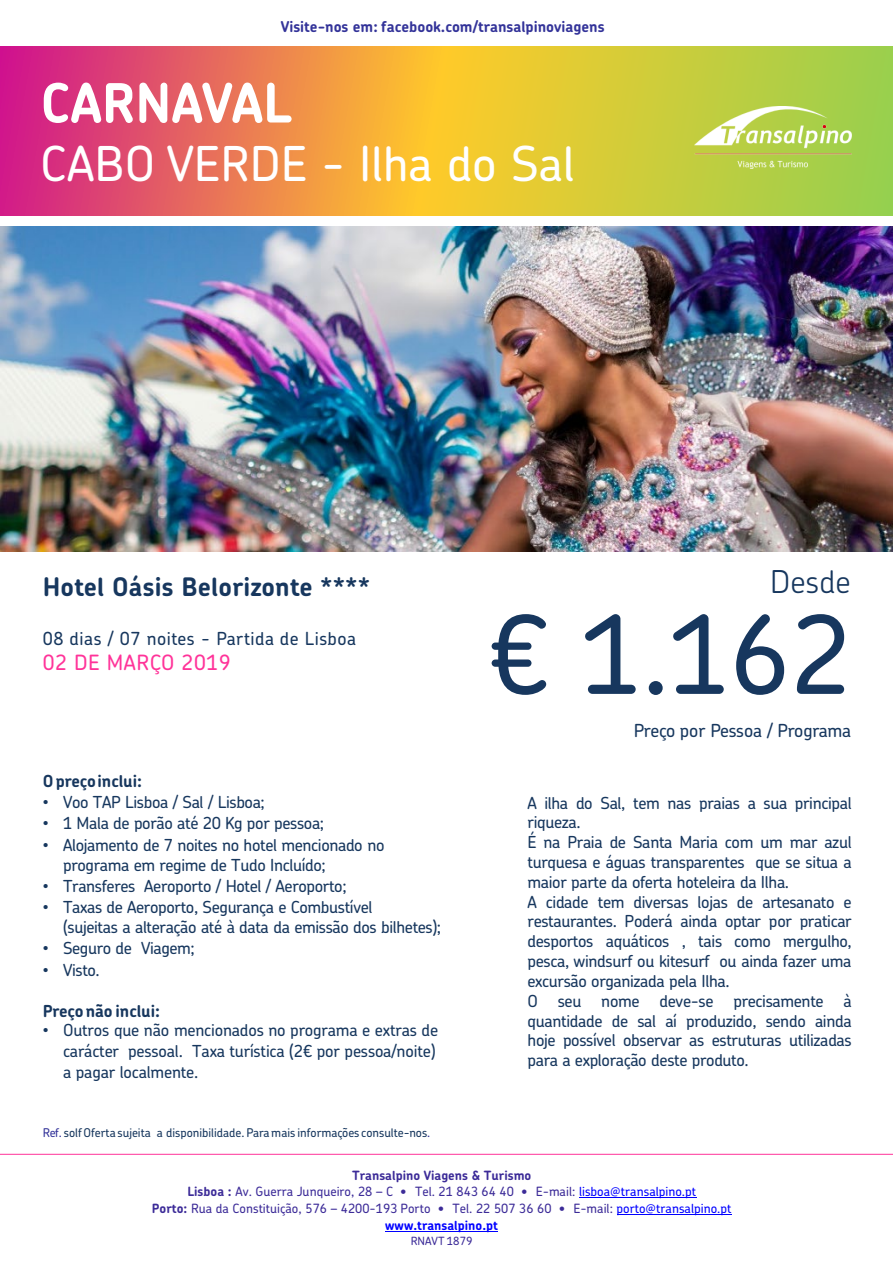
<style>
.page{position:relative;width:893px;height:1264px;background:#fff}
.page>*{position:absolute;margin:0;border:0;box-sizing:border-box;transform-origin:0 0}
.t1{font:500 108px "Chevin Pro";color:#17375e}
.t2{font:700 54px "Chevin Pro";color:#fff}
.t3{font:500 48px "Chevin Pro";color:#fff}
.t4{font:300 31.5px "Chevin Pro";letter-spacing:.005em;color:#17375e}
.t5{font:700 25.5px "Chevin Pro";letter-spacing:.005em;color:#17375e}
.t6{font:500 21px "Chevin Pro";letter-spacing:.03em;color:#f39}
.t7{font:500 18px "Chevin Pro";letter-spacing:.03em;color:#17375e}
.t8{font:500 18px "Chevin Pro";letter-spacing:-.015em;color:#17375e}
.t9{font:500 16.5px/19.8px "Chevin Pro";letter-spacing:-.02em;color:#17375e}
.t10{font:700 16.5px "Chevin Pro";letter-spacing:-.005em;color:#17375e}
.t11{font:700 15px "Chevin Pro";color:#339}
.t12{font:500 12.75px "Chevin Pro";color:#3c2b98}
.t13{font:700 12.75px "Chevin Pro";color:#3c2b98}
.t14{font:700 12.75px "Chevin Pro";color:#00f}
.t15{font:500 12px "Chevin Pro";letter-spacing:-.005em;color:#17375e}
.t16{font:500 11.4px "Chevin Pro";letter-spacing:.005em;color:#3c2b98}
.s1{font-family:"Arial";font-weight:400}
.s2{color:#339}
.s3{font-weight:700}
.s4{color:#00f}
</style>
<div class="page">
<svg style="left:0;top:46px;width:892px;height:169px;background:#db9b4b"></svg>
<img style="left:694px;top:107px;width:157px;height:61px">
<hr style="left:579px;top:1196px;width:117px;height:1px;background:#00f">
<hr style="left:616px;top:1213px;width:115px;height:1px;background:#00f">
<hr style="left:385px;top:1230px;width:113px;height:1px;background:#00f">
<hr style="left:0;top:1153px;width:892px;height:1px;background:#f39">
<img style="left:0;top:226px;width:892px;height:325px">
<p class="t11" style="left:281px;top:17px;width:325px">Visite-nos em: facebook.com/transalpinoviagens</p>
<p class="t2" style="left:40px;top:67px;width:253px">CARNAVAL</p>
<p class="t3" style="left:40px;top:132px;width:536px">CABO VERDE - Ilha do Sal</p>
<p class="t5" style="left:43px;top:569px;width:329px">Hotel Oásis Belorizonte ****</p>
<p class="t4" style="left:770px;top:560px;width:82px">Desde</p>
<p class="t1" style="left:489px;top:582px;width:363px">€ 1.162</p>
<p class="t8" style="left:633px;top:718px;width:219px">Preço por Pessoa / Programa</p>
<p class="t7" style="left:43px;top:626px;width:315px">08 dias / 07 noites - Partida de Lisboa</p>
<p class="t6" style="left:43px;top:647px;width:189px">02 DE MARÇO 2019</p>
<p class="t10" style="left:43px;top:769px;width:101px">Opreçoinclui:</p>
<p class="t9" style="left:43px;top:791px;width:224px"><span class="s1">•</span> Voo TAP Lisboa / Sal / Lisboa;</p>
<p class="t9" style="left:43px;top:813px;width:283px"><span class="s1">•</span> 1 Mala de porão até 20 Kg por pessoa;</p>
<p class="t9" style="left:63px;top:834px;width:323px;text-indent:-20px"><span class="s1">•</span> Alojamento de 7 noites no hotel mencionado no programa em regime de Tudo Incluído;</p>
<p class="t9" style="left:43px;top:875px;width:305px"><span class="s1">•</span> Transferes Aeroporto / Hotel / Aeroporto;</p>
<p class="t9" style="left:63px;top:896px;width:379px;text-indent:-20px"><span class="s1">•</span> Taxas de Aeroporto, Segurança e Combustível<br>(sujeitas a alteração até à data da emissão dos bilhetes);</p>
<p class="t9" style="left:43px;top:937px;width:153px"><span class="s1">•</span> Seguro de Viagem;</p>
<p class="t9" style="left:43px;top:958px;width:59px"><span class="s1">•</span> Visto.</p>
<p class="t10" style="left:43px;top:999px;width:119px">Preçonão inclui:</p>
<p class="t9" style="left:63px;top:1019px;width:376px;line-height:20.9px;text-indent:-20px"><span class="s1">•</span> Outros que não mencionados no programa e extras de carácter pessoal. Taxa turística (2€ por pessoa/noite) a pagar localmente.</p>
<p class="t15" style="left:43px;top:1124px;width:389px"><span class="s2">Ref.</span> solfOferta sujeita a disponibilidade. Para mais informações consulte-nos<span class="s2">.</span></p>
<p class="t9" style="left:527px;top:792px;width:326px">A ilha do Sal, tem nas praias a sua principal riqueza.</p>
<p class="t9" style="left:527px;top:831px;width:326px;text-align:justify">É na Praia de Santa Maria com um mar azul turquesa e águas transparentes que se situa a maior parte da oferta hoteleira da Ilha.</p>
<p class="t9" style="left:527px;top:891px;width:326px;text-align:justify">A cidade tem diversas lojas de artesanato e restaurantes. Poderá ainda optar por praticar desportos aquáticos , tais como mergulho, pesca, windsurf ou kitesurf ou ainda fazer uma excursão organizada pela Ilha.</p>
<p class="t9" style="left:527px;top:990px;width:326px;text-align:justify">O seu nome deve-se precisamente à quantidade de sal aí produzido, sendo ainda hoje possível observar as estruturas utilizadas para a exploração deste produto.</p>
<p class="t13" style="left:352px;top:1166px;width:181px">Transalpino Viagens &amp; Turismo</p>
<p class="t12" style="left:187px;top:1182px;width:510px"><span class="s3">Lisboa :</span> Av. Guerra Junqueiro, 28 – C <span class="s3">•</span> Tel. 21 843 64 40 <span class="s3">•</span> E-mail: <span class="s4">lisboa@transalpino.pt</span></p>
<p class="t12" style="left:152px;top:1199px;width:581px"><span class="s3">Porto:</span> Rua da Constituição, 576 – 4200-193 Porto <span class="s3">•</span> Tel. 22 507 36 60 <span class="s3">•</span> E-mail: <span class="s4">porto@transalpino.pt</span></p>
<p class="t14" style="left:385px;top:1216px;width:114px">www.transalpino.pt</p>
<p class="t16" style="left:410px;top:1233px;width:63px">RNAVT 1879</p>
</div>
